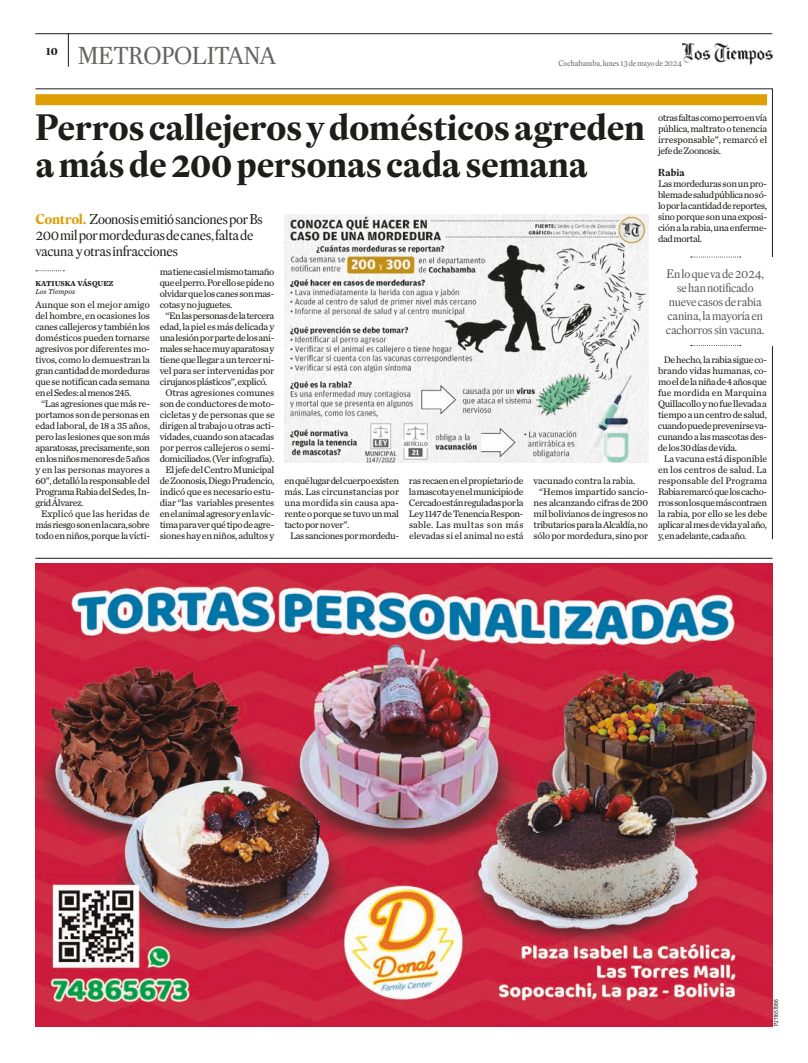
<style>
.page{position:relative;width:808px;height:1063px;background:#fff}
.page>*{position:absolute;margin:0;border:0;box-sizing:border-box;transform-origin:0 0}
.t1{font:700 36px/37px "Eudald Headline";letter-spacing:-.01em;color:#1d1d1b}
.t2{font:24px "Eudald Headline";letter-spacing:-.02em;color:#646463}
.t3{font:14px/16px "Eudald Headline";letter-spacing:-.025em;color:#1d1d1b}
.t4{font:12px/14px "Eudald Headline";letter-spacing:-.02em;color:#575756;text-align:center}
.t5{font:700 10px "Eudald Headline";letter-spacing:.005em;color:#1d1d1b}
.t6{font:9.8px/11px "Chronicle Text G2";letter-spacing:-.025em;color:#1d1d1b;text-align:justify}
.t7{font:9.8px "Chronicle Text G2";letter-spacing:.005em;color:#1d1d1b}
.t8{font:9.8px "Chronicle Text G2";letter-spacing:-.045em;color:#1d1d1b}
.t9{font:9.8px "Chronicle Text G2";letter-spacing:-.005em;color:#1d1d1b}
.t10{font:9.8px "Chronicle Text G2";color:#1d1d1b}
.t11{font:9.8px "Chronicle Text G2";letter-spacing:.01em;color:#1d1d1b}
.t12{font:8px "Eudald Headline";letter-spacing:-.02em;color:#646463}
.t13{font:700 7.5px "Chronicle Text G2";color:#1d1d1b}
.t14{font:italic 7.5px "Chronicle Text G2";color:#1d1d1b}
.t15{font:6px "Arial Narrow";letter-spacing:-.02em;color:#1d1d1b}
.s1{font-weight:700;color:#dd9e06}
</style>
<div class="page">
<svg style="left:35px;top:89px;width:738px;height:450px"></svg>
<div style="left:35px;top:94px;width:732px;height:11px;background:#dd9e06"></div>
<svg style="left:36px;top:270px;width:28px;height:1px"></svg>
<img style="left:285px;top:215px;width:363px;height:247px">
<div style="left:658px;top:257px;width:114px;height:89px;background:#fff"></div>
<svg style="left:691px;top:257px;width:50px;height:1px"></svg>
<svg style="left:691px;top:345px;width:50px;height:1px"></svg>
<img style="left:35px;top:563px;width:737px;height:463px">
<hr style="left:35px;top:558px;width:737px;height:1px;background:#1d1d1b">
<img style="left:682px;top:44px;width:90px;height:20px">
<hr style="left:35px;top:34px;width:737px;height:1px;background:#1d1d1b">
<hr style="left:68px;top:34px;width:1px;height:33px;background:#1d1d1b">
<h2 class="t2" style="left:46px;top:42px;width:232px"><sup>10</sup> METROPOLITANA</h2>
<p class="t12" style="left:559px;top:58px;width:125px">Cochabamba, lunes 13 de mayo de 2024</p>
<h1 class="t1" style="left:35px;top:108px;width:611px">Perros callejeros y domésticos agreden a más de 200 personas cada semana</h1>
<h3 class="t3" style="left:35px;top:211px;width:229px"><span class="s1">Control.</span> Zoonosis emitió sanciones por Bs<br>200 mil por mordeduras de canes, falta de vacuna y otras infracciones</h3>
<p class="t8" style="left:160px;top:265px;width:116px">ma tiene casi el mismo tamaño</p>
<p class="t6" style="left:160px;top:277px;width:116px">que el perro. Por ello se pide no</p>
<p class="t6" style="left:160px;top:288px;width:116px">olvidar que los canes son mas-</p>
<p class="t6" style="left:160px;top:299px;width:74px">cotas y no juguetes.</p>
<p class="t6" style="left:165px;top:310px;width:110px">“En las personas de la tercera</p>
<p class="t6" style="left:160px;top:321px;width:116px">edad, la piel es más delicada y</p>
<p class="t6" style="left:160px;top:332px;width:116px">una lesión por parte de los ani-</p>
<p class="t6" style="left:160px;top:343px;width:116px">males se hace muy aparatosa y</p>
<p class="t6" style="left:160px;top:354px;width:116px">tiene que llegar a un tercer ni-</p>
<p class="t6" style="left:160px;top:365px;width:116px">vel para ser intervenidas por</p>
<p class="t6" style="left:160px;top:376px;width:109px">cirujanos plásticos”, explicó.</p>
<p class="t9" style="left:165px;top:386px;width:110px">Otras agresiones comunes</p>
<p class="t6" style="left:160px;top:398px;width:116px">son de conductores de moto-</p>
<p class="t6" style="left:160px;top:409px;width:116px">cicletas y de personas que se</p>
<p class="t6" style="left:160px;top:420px;width:116px">dirigen al trabajo u otras acti-</p>
<p class="t6" style="left:160px;top:431px;width:116px">vidades, cuando son atacadas</p>
<p class="t6" style="left:160px;top:442px;width:116px">por perros callejeros o semi-</p>
<p class="t6" style="left:160px;top:453px;width:116px">domiciliados. (Ver infografía).</p>
<p class="t6" style="left:165px;top:464px;width:110px">El jefe del Centro Municipal</p>
<p class="t6" style="left:160px;top:475px;width:116px">de Zoonosis, Diego Prudencio,</p>
<p class="t6" style="left:160px;top:486px;width:116px">indicó que es necesario estu-</p>
<p class="t6" style="left:160px;top:497px;width:116px">diar “las variables presentes</p>
<p class="t6" style="left:160px;top:508px;width:116px">en el animal agresor y en la víc-</p>
<p class="t6" style="left:160px;top:519px;width:116px">tima para ver qué tipo de agre-</p>
<p class="t6" style="left:160px;top:530px;width:116px">siones hay en niños, adultos y</p>
<p class="t13" style="left:35px;top:277px;width:80px">KATIUSKA VÁSQUEZ</p>
<p class="t14" style="left:35px;top:285px;width:41px">Los Tiempos</p>
<p class="t10" style="left:35px;top:298px;width:116px">Aunque son el mejor amigo</p>
<p class="t6" style="left:35px;top:310px;width:116px">del hombre, en ocasiones los</p>
<p class="t6" style="left:35px;top:321px;width:116px">canes callejeros y también los</p>
<p class="t6" style="left:35px;top:332px;width:116px">domésticos pueden tornarse</p>
<p class="t6" style="left:35px;top:343px;width:116px">agresivos por diferentes mo-</p>
<p class="t6" style="left:35px;top:354px;width:116px">tivos, como lo demuestran la</p>
<p class="t6" style="left:35px;top:365px;width:116px">gran cantidad de mordeduras</p>
<p class="t6" style="left:35px;top:376px;width:116px">que se notifican cada semana</p>
<p class="t6" style="left:35px;top:387px;width:97px">en el Sedes: al menos 245.</p>
<p class="t6" style="left:41px;top:398px;width:110px">“Las agresiones que más re-</p>
<p class="t6" style="left:35px;top:409px;width:116px">portamos son de personas en</p>
<p class="t6" style="left:35px;top:420px;width:116px">edad laboral, de 18 a 35 años,</p>
<p class="t6" style="left:35px;top:431px;width:116px">pero las lesiones que son más</p>
<p class="t6" style="left:35px;top:442px;width:116px">aparatosas, precisamente, son</p>
<p class="t6" style="left:35px;top:453px;width:116px">en los niños menores de 5 años</p>
<p class="t10" style="left:35px;top:463px;width:116px">y en las personas mayores a</p>
<p class="t6" style="left:35px;top:475px;width:116px">60”, detalló la responsable del</p>
<p class="t6" style="left:35px;top:486px;width:116px">Programa Rabia del Sedes, In-</p>
<p class="t6" style="left:35px;top:497px;width:50px">grid Álvarez.</p>
<p class="t7" style="left:41px;top:507px;width:110px">Explicó que las heridas de</p>
<p class="t6" style="left:35px;top:519px;width:116px">más riesgo son en la cara, sobre</p>
<p class="t6" style="left:35px;top:530px;width:116px">todo en niños, porque la vícti-</p>
<p class="t8" style="left:284px;top:474px;width:116px">en qué lugar del cuerpo existen</p>
<p class="t9" style="left:284px;top:485px;width:116px">más. Las circunstancias por</p>
<p class="t7" style="left:284px;top:496px;width:116px">una mordida sin causa apa-</p>
<p class="t6" style="left:284px;top:508px;width:116px">rente o porque se tuvo un mal</p>
<p class="t6" style="left:284px;top:519px;width:67px">tacto por no ver”.</p>
<p class="t6" style="left:290px;top:530px;width:110px">Las sanciones por mordedu-</p>
<p class="t6" style="left:409px;top:475px;width:116px">ras recaen en el propietario de la mascota y en el municipio de Cercado están reguladas por la Ley 1147 de Tenencia Respon&shy;sable. Las multas son más elevadas si el animal no está</p>
<p class="t6" style="left:533px;top:475px;width:103px">vacunado contra la rabia.</p>
<p class="t6" style="left:539px;top:486px;width:111px">“Hemos impartido sancio-</p>
<p class="t6" style="left:533px;top:497px;width:116px">nes alcanzando cifras de 200</p>
<p class="t6" style="left:533px;top:508px;width:116px">mil bolivianos de ingresos no</p>
<p class="t6" style="left:533px;top:519px;width:116px">tributarios para la Alcaldía, no</p>
<p class="t6" style="left:533px;top:530px;width:116px">sólo por mordedura, sino por</p>
<p class="t6" style="left:658px;top:112px;width:111px">otras faltas como perro en vía pública, maltrato o tenencia irresponsable”, remarcó el jefe de Zoonosis.</p>
<p class="t5" style="left:658px;top:166px;width:28px">Rabia</p>
<p class="t6" style="left:658px;top:178px;width:111px">Las mordeduras son un pro&shy;blema de salud pública no só&shy;lo por la cantidad de reportes, sino porque son una exposi&shy;ción a la rabia, una enferme&shy;dad mortal.</p>
<p class="t4" style="left:666px;top:267px;width:100px">En lo que vade 2024, se han notificado nueve casos de rabia canina, la mayoría en cachorros sin vacuna.</p>
<p class="t6" style="left:664px;top:354px;width:105px">De hecho,la rabia sigue co-</p>
<p class="t6" style="left:658px;top:365px;width:111px">brando vidas humanas, co-</p>
<p class="t6" style="left:658px;top:376px;width:110px">mo el de la niña de 4 años que</p>
<p class="t11" style="left:658px;top:386px;width:110px">fue mordida en Marquina</p>
<p class="t6" style="left:658px;top:398px;width:111px">Quillacollo y no fue llevada a</p>
<p class="t6" style="left:658px;top:409px;width:110px">tiempo a un centro de salud,</p>
<p class="t6" style="left:658px;top:420px;width:110px">cuando puede prevenirse va-</p>
<p class="t6" style="left:658px;top:431px;width:110px">cunando a las mascotas des-</p>
<p class="t6" style="left:658px;top:442px;width:81px">de los 30 días de vida.</p>
<p class="t6" style="left:664px;top:453px;width:105px">La vacuna está disponible</p>
<p class="t7" style="left:658px;top:463px;width:110px">en los centros de salud. La</p>
<p class="t7" style="left:658px;top:474px;width:111px">responsable del Programa</p>
<p class="t6" style="left:658px;top:486px;width:110px">Rabia remarcó que los cacho-</p>
<p class="t8" style="left:658px;top:496px;width:111px">rros son los que más contraen</p>
<p class="t6" style="left:658px;top:508px;width:111px">la rabia, por ello se les debe</p>
<p class="t6" style="left:658px;top:519px;width:110px">aplicar al mes de vida y al año,</p>
<p class="t6" style="left:658px;top:530px;width:90px">y,en adelante, cada año.</p>
<p class="t15" style="left:771px;top:1026px;width:28px;rotate:-90deg">P211657986</p>
</div>
